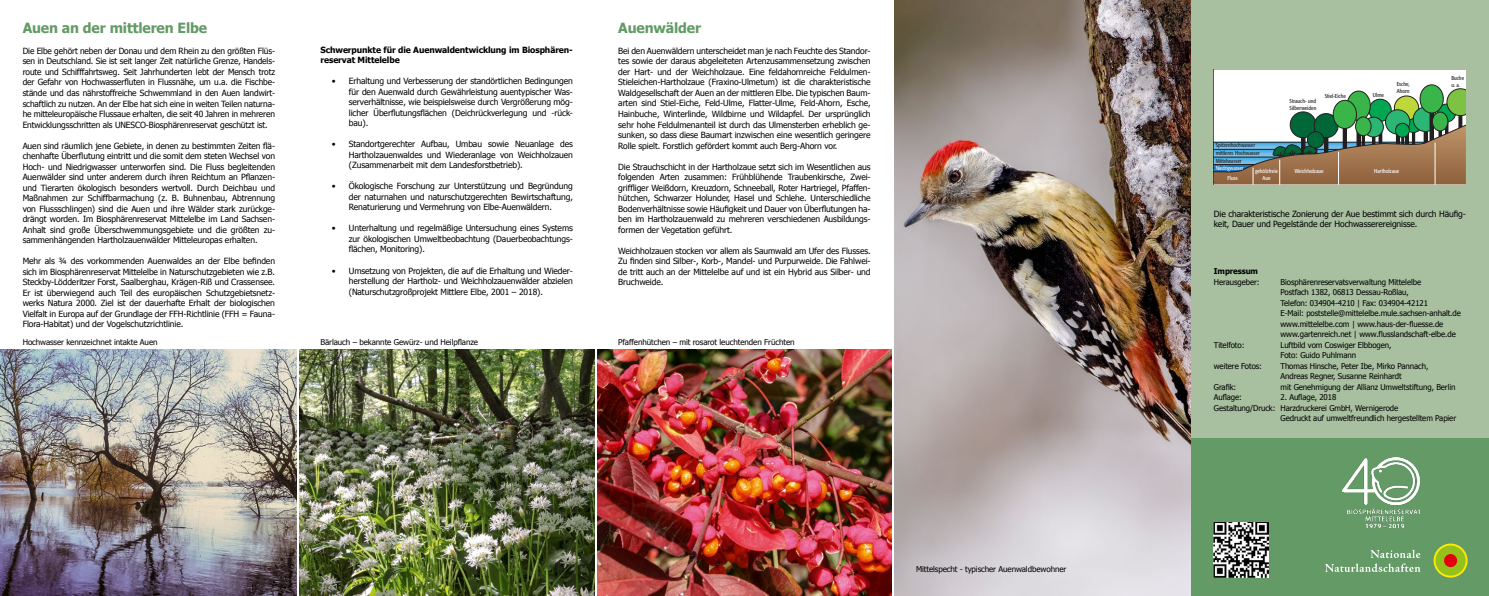
<style>
.page{position:relative;width:1489px;height:596px;background:#fff}
.page>*{position:absolute;margin:0;border:0;box-sizing:border-box;transform-origin:0 0}
.t1{font:700 14px "Tahoma";letter-spacing:-.01em;color:#639a65}
.t2{font:8.5px/10.5px "Tahoma";letter-spacing:-.01em;color:#000;text-align:justify}
.t3{font:700 8.5px/10.5px "Tahoma";letter-spacing:-.01em;color:#000}
.t4{font:8px/10.5px "Tahoma";letter-spacing:-.01em;color:#000}
.t5{font:700 8px "Tahoma";letter-spacing:-.01em;color:#000}
.t6{font:5.6px/6.8px "Formata Condensed";color:#231f20}
.t7{font:5.6px/6.8px "Formata Condensed";color:#fff;text-align:center}
.t8{font:5.6px "Formata Condensed";letter-spacing:-.025em;color:#fff}
</style>
<div class="page">
<img style="left:894px;top:0;width:297px;height:595px">
<div style="left:1191px;top:0;width:297px;height:595px;background:#a8bfa0"></div>
<div style="left:1191px;top:438px;width:297px;height:157px;background:#639a65"></div>
<img style="left:1213px;top:522px;width:55px;height:55px">
<svg style="left:1325px;top:549px;width:95px;height:22px"></svg>
<svg style="left:1433px;top:543px;width:34px;height:34px"></svg>
<div style="left:1435px;top:545px;width:30px;height:30px;background:#94c11c;border-radius:50%"></div>
<svg style="left:1443px;top:553px;width:13px;height:13px"></svg>
<img style="left:0;top:349px;width:296px;height:246px">
<img style="left:299px;top:349px;width:295px;height:246px">
<img style="left:597px;top:349px;width:294px;height:246px">
<svg style="left:1213px;top:69px;width:252px;height:115px;background:#a2ae97"></svg>
<hr style="left:1338px;top:152px;width:1px;height:32px;background:#fff">
<hr style="left:1434px;top:142px;width:1px;height:42px;background:#fff">
<img style="left:1342px;top:457px;width:79px;height:72px">
<h1 class="t1" style="left:23px;top:19px;width:186px">Auen an der mittleren Elbe</h1>
<p class="t2" style="left:23px;top:45px;width:254px">Die Elbe gehört neben der Donau und dem Rhein zu den größten Flüs&shy;sen in Deutschland. Sie ist seit langer Zeit natürliche Grenze, Handels&shy;route und Schifffahrtsweg. Seit Jahrhunderten lebt der Mensch trotz der Gefahr von Hochwasserfluten in Flussnähe, um u.a. die Fischbe&shy;stände und das nährstoffreiche Schwemmland in den Auen landwirt&shy;schaftlich zu nutzen. An der Elbe hat sich eine in weiten Teilen naturna&shy;he mitteleuropäische Flussaue erhalten, die seit 40 Jahren in mehreren Entwicklungsschritten als UNESCO-Biosphärenreservat geschützt ist.</p>
<p class="t2" style="left:23px;top:140px;width:254px">Auen sind räumlich jene Gebiete, in denen zu bestimmten Zeiten flä&shy;chenhafte Überflutung eintritt und die somit dem steten Wechsel von Hoch- und Niedrigwasser unterworfen sind. Die Fluss begleitenden Auenwälder sind unter anderem durch ihren Reichtum an Pflanzen&shy;und Tierarten ökologisch besonders wertvoll. Durch Deichbau und Maßnahmen zur Schiffbarmachung (z. B. Buhnenbau, Abtrennung von Flussschlingen) sind die Auen und ihre Wälder stark zurückge&shy;drängt worden. Im Biosphärenreservat Mittelelbe im Land Sachsen-Anhalt sind große Überschwemmungsgebiete und die größten zu&shy;sammenhängenden Hartholzauenwälder Mitteleuropas erhalten.</p>
<p class="t2" style="left:23px;top:255px;width:254px">Mehr als ¾ des vorkommenden Auenwaldes an der Elbe befinden sich im Biosphärenreservat Mittelelbe in Naturschutzgebieten wie z.B.<br>Steckby-Lödderitzer Forst, Saalberghau, Krägen-Riß und Crassensee.<br>Er ist überwiegend auch Teil des europäischen Schutzgebietsnetz&shy;werks Natura 2000. Ziel ist der dauerhafte Erhalt der biologischen Vielfalt in Europa auf der Grundlage der FFH-Richtlinie (FFH = Fauna-Flora-Habitat) und der Vogelschutzrichtlinie.</p>
<p class="t5" style="left:1213px;top:266px;width:46px">Impressum</p>
<h1 class="t1" style="left:618px;top:19px;width:84px">Auenwälder</h1>
<p class="t2" style="left:618px;top:45px;width:254px">Bei den Auenwäldern unterscheidet man je nach Feuchte des Standor&shy;tes sowie der daraus abgeleiteten Artenzusammensetzung zwischen der Hart- und der Weichholzaue. Eine feldahornreiche Feldulmen-Stieleichen-Hartholzaue (Fraxino-Ulmetum) ist die charakteristische Waldgesellschaft der Auen an der mittleren Elbe. Die typischen Baum&shy;arten sind Stiel-Eiche, Feld-Ulme, Flatter-Ulme, Feld-Ahorn, Esche, Hainbuche, Winterlinde, Wildbirne und Wildapfel. Der ursprünglich sehr hohe Feldulmenanteil ist durch das Ulmensterben erheblich ge&shy;sunken, so dass diese Baumart inzwischen eine wesentlich geringere Rolle spielt. Forstlich gefördert kommt auch Berg-Ahorn vor.</p>
<p class="t2" style="left:618px;top:161px;width:254px">Die Strauchschicht in der Hartholzaue setzt sich im Wesentlichen aus folgenden Arten zusammen: Frühblühende Traubenkirsche, Zwei&shy;griffliger Weißdorn, Kreuzdorn, Schneeball, Roter Hartriegel, Pfaffen&shy;hütchen, Schwarzer Holunder, Hasel und Schlehe. Unterschiedliche Bodenverhältnisse sowie Häufigkeit und Dauer von Überflutungen ha&shy;ben im Hartholzauenwald zu mehreren verschiedenen Ausbildungs&shy;formen der Vegetation geführt.</p>
<p class="t2" style="left:618px;top:245px;width:254px">Weichholzauen stocken vor allem als Saumwald am Ufer des Flusses.<br>Zu finden sind Silber-, Korb-, Mandel- und Purpurweide. Die Fahlwei&shy;de tritt auch an der Mittelelbe auf und ist ein Hybrid aus Silber- und Bruchweide.</p>
<p class="t3" style="left:320px;top:44px;width:254px">Schwerpunkte für die Auenwaldentwicklung im Biosphären&shy;reservat Mittelelbe</p>
<p class="t2" style="left:349px;top:76px;width:225px;text-indent:-17px">• Erhaltung und Verbesserung der standörtlichen Bedingungen für den Auenwald durch Gewährleistung auentypischer Was&shy;serverhältnisse, wie beispielsweise durch Vergrößerung mög&shy;licher Überflutungsflächen (Deichrückverlegung und -rück&shy;bau).</p>
<p class="t2" style="left:349px;top:139px;width:225px;text-indent:-17px">• Standortgerechter Aufbau, Umbau sowie Neuanlage des Hartholzauenwaldes und Wiederanlage von Weichholzauen (Zusammenarbeit mit dem Landesforstbetrieb).</p>
<p class="t2" style="left:349px;top:181px;width:225px;text-indent:-17px">• Ökologische Forschung zur Unterstützung und Begründung der naturnahen und naturschutzgerechten Bewirtschaftung, Renaturierung und Vermehrung von Elbe-Auenwäldern.</p>
<p class="t2" style="left:349px;top:223px;width:225px;text-indent:-17px">• Unterhaltung und regelmäßige Untersuchung eines Systems zur ökologischen Umweltbeobachtung (Dauerbeobachtungs&shy;flächen, Monitoring).</p>
<p class="t2" style="left:349px;top:265px;width:225px;text-indent:-17px">• Umsetzung von Projekten, die auf die Erhaltung und Wieder&shy;herstellung der Hartholz- und Weichholzauenwälder abzielen (Naturschutzgroßprojekt Mittlere Elbe, 2001 – 2018).</p>
<p class="t6" style="left:1451px;top:75px;width:14px">Buche u. a.</p>
<p class="t6" style="left:1396px;top:81px;width:14px">Esche,<br>Ahorn</p>
<p class="t6" style="left:1324px;top:92px;width:23px">Stiel-Eiche</p>
<p class="t6" style="left:1372px;top:92px;width:13px">Ulme</p>
<p class="t6" style="left:1289px;top:98px;width:28px">Strauch- und<br>Silberweiden</p>
<p class="t6" style="left:1215px;top:142px;width:41px">Spitzenhochwasser</p>
<p class="t6" style="left:1215px;top:149px;width:46px">mittleres Hochwasser</p>
<p class="t6" style="left:1215px;top:157px;width:27px">Mittelwasser</p>
<p class="t8" style="left:1215px;top:164px;width:29px">Niedrigwasser</p>
<p class="t7" style="left:1254px;top:168px;width:24px">gehölzfreie<br>Aue</p>
<p class="t7" style="left:1294px;top:168px;width:30px">Weichholzaue</p>
<p class="t7" style="left:1373px;top:168px;width:27px">Hartholzaue</p>
<p class="t7" style="left:1227px;top:175px;width:12px">Fluss</p>
<p class="t2" style="left:1213px;top:208px;width:253px">Die charakteristische Zonierung der Aue bestimmt sich durch Häufig&shy;keit, Dauer und Pegelstände der Hochwasserereignisse.</p>
<p class="t4" style="left:1213px;top:276px;width:47px">Herausgeber:</p>
<p class="t4" style="left:1280px;top:276px;width:182px">Biosphärenreservatsverwaltung Mittelelbe<br>Postfach 1382, 06813 Dessau-Roßlau,<br>Telefon: 034904-4210 | Fax: 034904-42121<br>E-Mail: poststelle@mittelelbe.mule.sachsen-anhalt.de www.mittelelbe.com | www.haus-der-fluesse.de www.gartenreich.net | www.flusslandschaft-elbe.de</p>
<p class="t4" style="left:1213px;top:339px;width:32px">Titelfoto:</p>
<p class="t4" style="left:1280px;top:339px;width:113px">Luftbild vom Coswiger Elbbogen,<br>Foto: Guido Puhlmann</p>
<p class="t4" style="left:1213px;top:360px;width:50px">weitere Fotos:</p>
<p class="t4" style="left:1280px;top:360px;width:149px">Thomas Hinsche, Peter Ibe, Mirko Pannach,<br>Andreas Regner, Susanne Reinhardt</p>
<p class="t4" style="left:1213px;top:381px;width:24px">Grafik:</p>
<p class="t4" style="left:1280px;top:381px;width:176px">mit Genehmigung der Allianz Umweltstiftung, Berlin</p>
<p class="t4" style="left:1213px;top:391px;width:30px">Auflage:</p>
<p class="t4" style="left:1280px;top:391px;width:57px">2. Auflage, 2018</p>
<p class="t4" style="left:1213px;top:402px;width:186px">Gestaltung/Druck: Harzdruckerei GmbH, Wernigerode</p>
<p class="t4" style="left:1280px;top:412px;width:177px">Gedruckt auf umweltfreundlich hergestelltem Papier</p>
<p class="t6" style="left:1309px;top:292px;width:52px">Schlammling:<br>keimt bei Niedrigwasser</p>
<p class="t6" style="left:1395px;top:299px;width:47px">brütet auf Kiesbänken</p>
<p class="t4" style="left:23px;top:336px;width:136px">Hochwasser kennzeichnet intakte Auen</p>
<p class="t4" style="left:320px;top:336px;width:159px">Bärlauch – bekannte Gewürz- und Heilpflanze</p>
<p class="t4" style="left:618px;top:336px;width:178px">Pfaffenhütchen – mit rosarot leuchtenden Früchten</p>
<p class="t6" style="left:1222px;top:401px;width:36px">Biber:<br>gestaltet die Aue</p>
<p class="t6" style="left:1309px;top:401px;width:61px">Kiemenfußkrebs (Triops):<br>Seine Eier überdauern jahre&shy;lang im Bodenschlamm.</p>
<p class="t6" style="left:1395px;top:415px;width:19px">tümpeln</p>
<p class="t4" style="left:916px;top:563px;width:152px">Mittelspecht - typischer Auenwaldbewohner</p>
</div>
